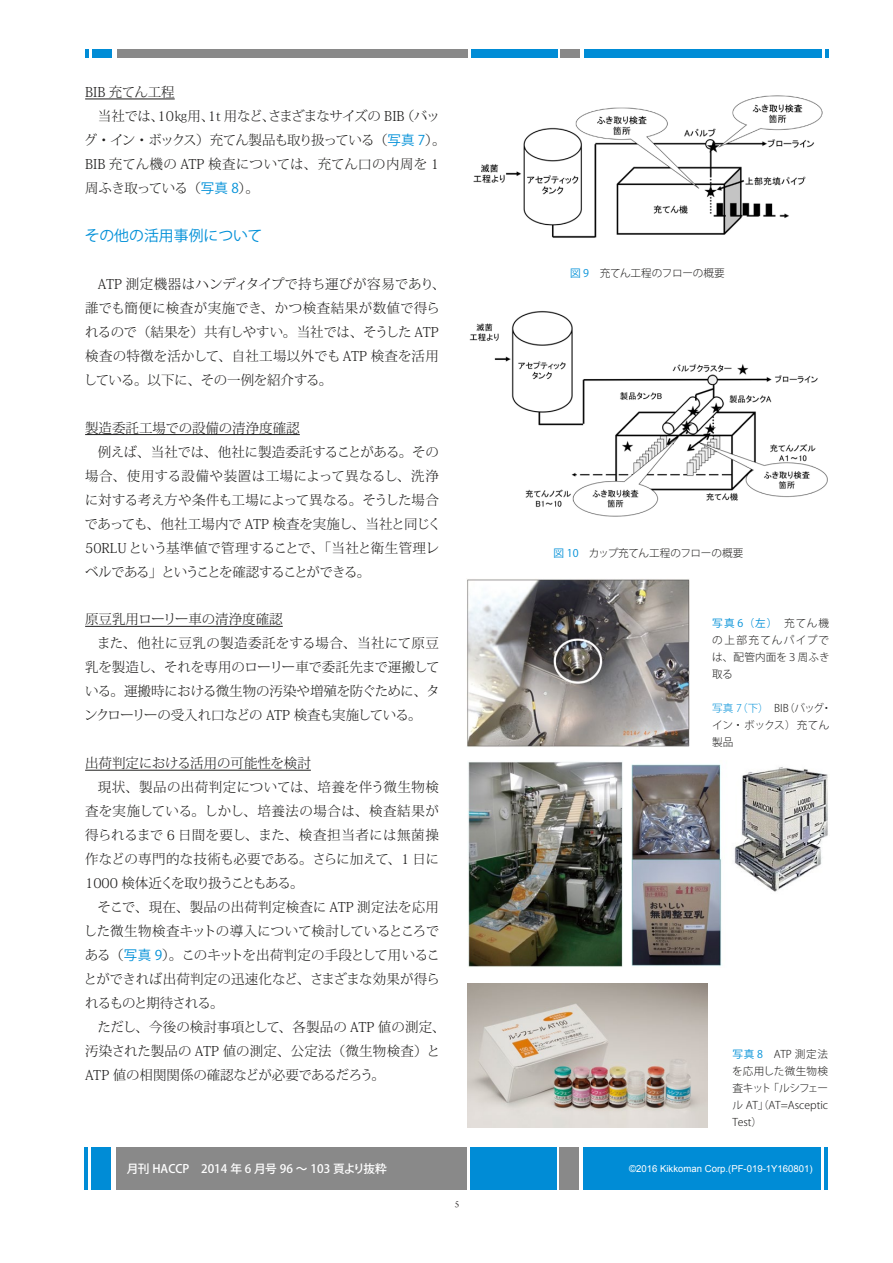
<style>
.page{position:relative;width:893px;height:1263px;background:#fff}
.page>*{position:absolute;margin:0;border:0;box-sizing:border-box;transform-origin:0 0}
.t1{font:14.85px "Koz Go Pro";color:#0090d8}
.t2{font:300 13.5px/24px "Koz Min Pro";letter-spacing:-.005em;color:#1f1e1d}
.t3{font:300 13.5px "Koz Min Pro";letter-spacing:.035em;color:#1f1e1d}
.t4{font:300 13.5px "Koz Min Pro";letter-spacing:.02em;color:#1f1e1d}
.t5{font:300 13.5px "Koz Min Pro";letter-spacing:.03em;color:#1f1e1d}
.t6{font:300 13.5px "Koz Min Pro";letter-spacing:-.07em;color:#1f1e1d}
.t7{font:300 13.5px "Koz Min Pro";letter-spacing:-.035em;color:#1f1e1d}
.t8{font:300 13.5px "Koz Min Pro";letter-spacing:-.075em;color:#1f1e1d}
.t9{font:300 13.5px "Koz Min Pro";letter-spacing:-.03em;color:#1f1e1d}
.t10{font:300 13.5px "Koz Min Pro";letter-spacing:-.025em;color:#1f1e1d}
.t11{font:300 13.5px "Koz Min Pro";letter-spacing:-.05em;color:#1f1e1d}
.t12{font:300 13.5px "Koz Min Pro";letter-spacing:-.11em;color:#1f1e1d}
.t13{font:300 13.5px "Koz Min Pro";letter-spacing:-.04em;color:#1f1e1d}
.t14{font:500 11.7px "Koz Go Pro";color:#fff}
.t15{font:300 10.65px/17px "Koz Go Pro";color:#1f1e1d;text-align:justify}
.t16{font:300 10.65px "Koz Go Pro";letter-spacing:-.02em;color:#1f1e1d}
.t17{font:9.6px "Arial";color:#fff}
.t18{font:9.6px "Arno Pro";color:#3e3a39}
.s1{font-family:"Koz Go Pro";font-weight:400;color:#0090d8}
.s2{font-weight:400;color:#0090d8}
.s3{color:#0090d8}
</style>
<div class="page">
<div style="left:117px;top:49px;width:351px;height:8px;background:#898989"></div>
<div style="left:561px;top:49px;width:19px;height:8px;background:#898989"></div>
<div style="left:472px;top:49px;width:86px;height:8px;background:#008cd6"></div>
<div style="left:93px;top:49px;width:19px;height:8px;background:#008cd6"></div>
<div style="left:584px;top:49px;width:237px;height:8px;background:#008cd6"></div>
<svg style="left:85px;top:49px;width:4px;height:8px"></svg>
<svg style="left:825px;top:49px;width:4px;height:8px"></svg>
<img style="left:473px;top:95px;width:350px;height:143px">
<img style="left:469px;top:311px;width:359px;height:206px">
<img style="left:467px;top:579px;width:223px;height:168px">
<img style="left:468px;top:762px;width:360px;height:205px">
<img style="left:468px;top:983px;width:240px;height:144px">
<div style="left:116px;top:1147px;width:351px;height:42px;background:#898989"></div>
<div style="left:560px;top:1147px;width:19px;height:42px;background:#898989"></div>
<div style="left:471px;top:1147px;width:86px;height:42px;background:#008cd6"></div>
<div style="left:92px;top:1147px;width:19px;height:42px;background:#008cd6"></div>
<div style="left:583px;top:1147px;width:237px;height:42px;background:#008cd6"></div>
<hr style="left:84px;top:1147px;width:4px;height:42px;background:#008cd6">
<hr style="left:824px;top:1147px;width:4px;height:42px;background:#008cd6">
<hr style="left:85px;top:99px;width:90px;height:1px;background:#1f1e1d">
<hr style="left:85px;top:434px;width:215px;height:1px;background:#1f1e1d">
<hr style="left:85px;top:626px;width:198px;height:1px;background:#1f1e1d">
<hr style="left:85px;top:770px;width:226px;height:1px;background:#1f1e1d">
<p class="t2" style="left:85px;top:80px;width:91px">BIB 充てん工程</p>
<p class="t7" style="left:98px;top:107px;width:344px">当社では、10㎏用、1t 用など、さまざまなサイズの BIB（バッ</p>
<p class="t8" style="left:84px;top:130px;width:363px">グ・イン・ボックス）充てん製品も取り扱っている（<span class="s1">写真 7</span>）。</p>
<p class="t2" style="left:85px;top:152px;width:355px">BIB 充てん機の ATP 検査については、充てん口の内周を 1</p>
<p class="t13" style="left:85px;top:178px;width:175px">周ふき取っている（<span class="s1">写真 8</span>）。</p>
<p class="t1" style="left:85px;top:226px;width:179px">その他の活用事例について</p>
<p class="t2" style="left:84px;top:271px;width:363px;text-indent:14px">ATP 測定機器はハンディタイプで持ち運びが容易であり、誰でも簡便に検査が実施でき、かつ検査結果が数値で得られるので（結果を）共有しやすい。当社では、そうした ATP検査の特徴を活かして、自社工場以外でも ATP 検査を活用している。以下に、その一例を紹介する。</p>
<p class="t2" style="left:85px;top:415px;width:216px">製造委託工場での設備の清浄度確認</p>
<p class="t2" style="left:98px;top:439px;width:343px">例えば、当社では、他社に製造委託することがある。その</p>
<p class="t3" style="left:85px;top:466px;width:355px">場合、使用する設備や装置は工場によって異なるし、洗浄</p>
<p class="t2" style="left:85px;top:487px;width:355px">に対する考え方や条件も工場によって異なる。そうした場合</p>
<p class="t9" style="left:85px;top:514px;width:358px">であっても、他社工場内で ATP 検査を実施し、当社と同じく</p>
<p class="t2" style="left:85px;top:535px;width:355px">50RLU という基準値で管理することで、「当社と衛生管理レ</p>
<p class="t6" style="left:85px;top:562px;width:287px">ベルである」ということを確認することができる。</p>
<p class="t2" style="left:85px;top:607px;width:199px">原豆乳用ローリー車の清浄度確認</p>
<p class="t5" style="left:97px;top:634px;width:343px">また、他社に豆乳の製造委託をする場合、当社にて原豆</p>
<p class="t2" style="left:85px;top:655px;width:356px">乳を製造し、それを専用のローリー車で委託先まで運搬して</p>
<p class="t2" style="left:85px;top:679px;width:356px">いる。運搬時における微生物の汚染や増殖を防ぐために、タ</p>
<p class="t11" style="left:84px;top:706px;width:339px">ンクローリーの受入れ口などの ATP 検査も実施している。</p>
<p class="t2" style="left:85px;top:751px;width:227px">出荷判定における活用の可能性を検討</p>
<p class="t5" style="left:98px;top:778px;width:343px">現状、製品の出荷判定については、培養を伴う微生物検</p>
<p class="t3" style="left:85px;top:802px;width:355px">査を実施している。しかし、培養法の場合は、検査結果が</p>
<p class="t4" style="left:85px;top:826px;width:355px">得られるまで 6 日間を要し、また、検査担当者には無菌操</p>
<p class="t2" style="left:85px;top:847px;width:356px">作などの専門的な技術も必要である。さらに加えて、1 日に</p>
<p class="t12" style="left:85px;top:874px;width:220px">1000 検体近くを取り扱うこともある。</p>
<p class="t4" style="left:98px;top:898px;width:343px">そこで、現在、製品の出荷判定検査に ATP 測定法を応用</p>
<p class="t2" style="left:84px;top:919px;width:357px">した微生物検査キットの導入について検討しているところで</p>
<p class="t10" style="left:85px;top:946px;width:357px">ある（<span class="s1">写真 9</span>）。このキットを出荷判定の手段として用いるこ</p>
<p class="t2" style="left:84px;top:967px;width:358px">とができれば出荷判定の迅速化など、さまざまな効果が得ら</p>
<p class="t6" style="left:85px;top:994px;width:140px">れるものと期待される。</p>
<p class="t2" style="left:97px;top:1015px;width:349px">ただし、今後の検討事項として、各製品の ATP 値の測定、</p>
<p class="t2" style="left:85px;top:1039px;width:356px">汚染された製品の ATP 値の測定、公定法（微生物検査）と</p>
<p class="t2" style="left:85px;top:1063px;width:301px">ATP 値の相関関係の確認などが必要であるだろう。</p>
<p class="t14" style="left:127px;top:1161px;width:262px">月刊 HACCP　2014 年 6 月号 96 ～ 103 頁より抜粋</p>
<p class="t18" style="left:455px;top:1198px;width:6px">5</p>
<p class="t15" style="left:570px;top:265px;width:156px"><span class="s2">図 9</span>　充てん工程のフローの概要</p>
<p class="t16" style="left:554px;top:546px;width:191px"><span class="s2">図 10</span>　カップ充てん工程のフローの概要</p>
<p class="t15" style="left:712px;top:615px;width:119px"><span class="s2">写真 6（左）</span>　充てん機の上部充てんパイプでは、配管内面を３周ふき取る</p>
<p class="t15" style="left:712px;top:700px;width:121px;text-align:left"><span class="s3">写真 7（下）　</span>BIB（バッグ・イン・ボックス）充てん製品</p>
<p class="t15" style="left:732px;top:1045px;width:97px"><span class="s2">写真 8</span>　ATP 測定法を応用した微生物検査キット「ルシフェール AT」（AT=Asceptic Test）</p>
<p class="t17" style="left:629px;top:1162px;width:185px">©2016 Kikkoman Corp.(PF-019-1Y160801)</p>
</div>
